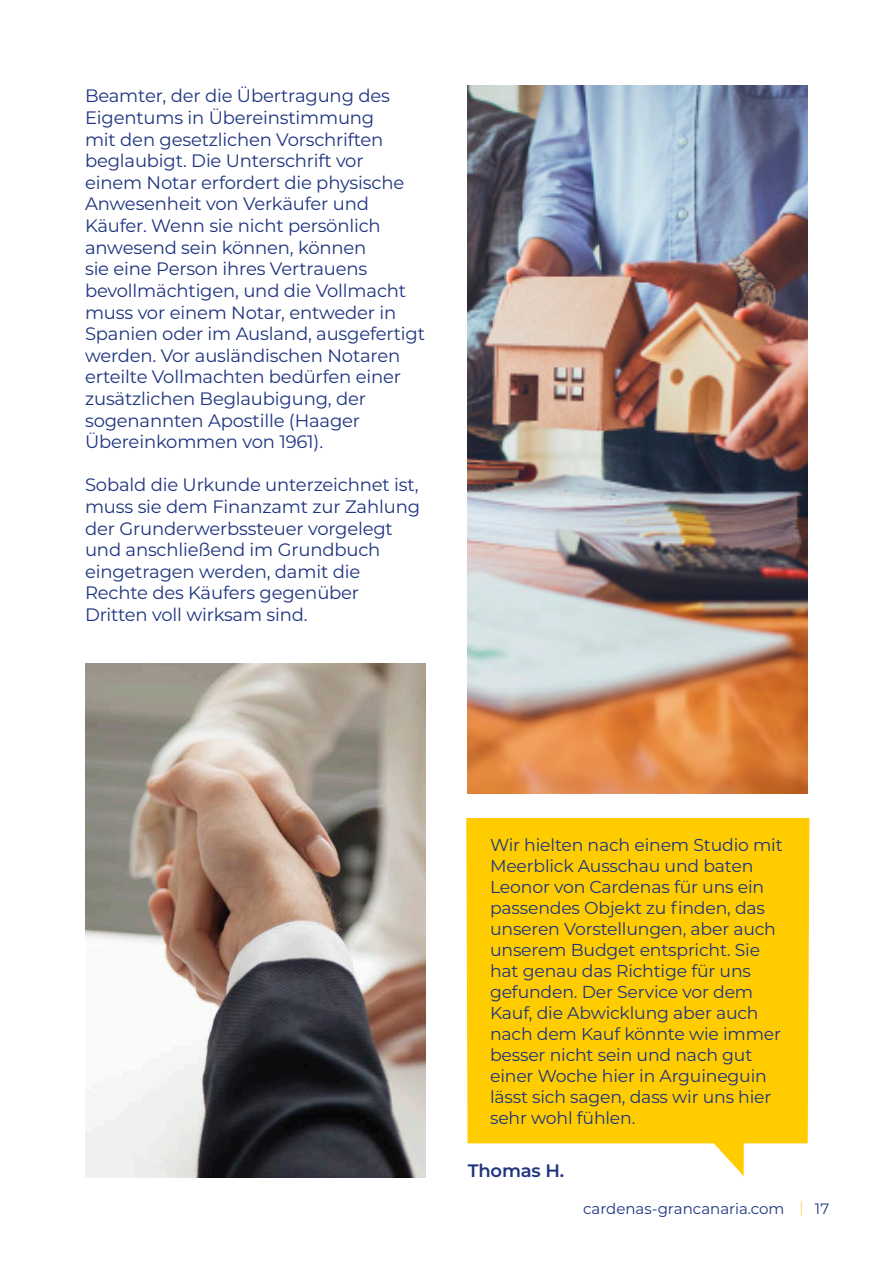
<style>
.page{position:relative;width:893px;height:1263px;background:#fff}
.page>*{position:absolute;margin:0;border:0;box-sizing:border-box;transform-origin:0 0}
.t1{font:18px/21.6px "Montserrat";letter-spacing:-.01em;color:#1e347f}
.t2{font:600 18px "Montserrat";letter-spacing:-.01em;color:#1e347f}
.t3{font:17.25px/21px "Montserrat";letter-spacing:-.01em;color:#1e347f}
.t4{font:15px "Montserrat";color:#1e347f}
</style>
<div class="page">
<img style="left:468px;top:85px;width:340px;height:708px">
<img style="left:85px;top:663px;width:340px;height:515px">
<svg style="left:800px;top:1201px;width:2px;height:15px"></svg>
<svg style="left:466px;top:818px;width:343px;height:358px;background:#ffd017"></svg>
<p class="t1" style="left:85px;top:85px;width:342px">Beamter, der die Übertragung des Eigentums in Übereinstimmung<br>mit den gesetzlichen Vorschriften beglaubigt. Die Unterschrift vor einem Notar erfordert die physische Anwesenheit von Verkäufer und Käufer. Wenn sie nicht persönlich anwesend sein können, können<br>sie eine Person ihres Vertrauens bevollmächtigen, und die Vollmacht muss vor einem Notar, entweder in Spanien oder im Ausland, ausgefertigt werden. Vor ausländischen Notaren erteilte Vollmachten bedürfen einer zusätzlichen Beglaubigung, der sogenannten Apostille (Haager Übereinkommen von 1961).</p>
<p class="t1" style="left:85px;top:473px;width:337px">Sobald die Urkunde unterzeichnet ist, muss sie dem Finanzamt zur Zahlung der Grunderwerbssteuer vorgelegt und anschließend im Grundbuch eingetragen werden, damit die<br>Rechte des Käufers gegenüber<br>Dritten voll wirksam sind.</p>
<p class="t3" style="left:490px;top:834px;width:294px">Wir hielten nach einem Studio mit<br>Meerblick Ausschau und baten<br>Leonor von Cardenas für uns ein passendes Objekt zu finden, das unseren Vorstellungen, aber auch unserem Budget entspricht. Sie hat genau das Richtige für uns gefunden. Der Service vor dem<br>Kauf, die Abwicklung aber auch nach dem Kauf könnte wie immer besser nicht sein und nach gut einer Woche hier in Arguineguin lässt sich sagen, dass wir uns hier sehr wohl fühlen.</p>
<p class="t2" style="left:468px;top:1158px;width:98px">Thomas H.</p>
<p class="t4" style="left:583px;top:1198px;width:203px">cardenas-grancanaria.com</p>
<p class="t4" style="left:815px;top:1198px;width:16px">17</p>
</div>
